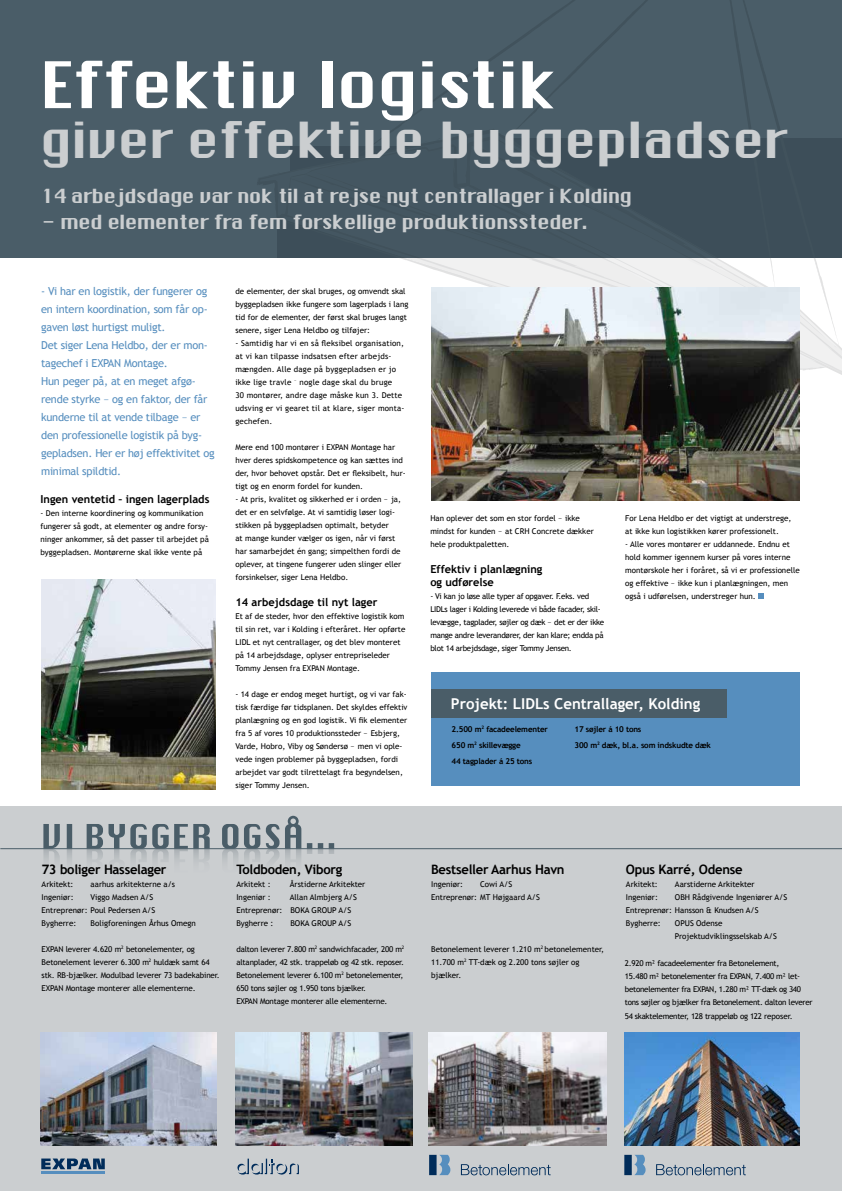
<style>
.page{position:relative;width:842px;height:1191px;background:#fff}
.page>*{position:absolute;margin:0;border:0;box-sizing:border-box;transform-origin:0 0}
.t1{font:62.5px "Chicago FLF";letter-spacing:-.02em;color:#fff}
.t2{font:48.5px "Chicago FLF";letter-spacing:-.02em;color:#cbced0}
.t3{font:19px "Chicago FLF";letter-spacing:-.04em;color:#cbced0}
.t4{font:19px "Chicago FLF";letter-spacing:-.04em;color:#cbced0;scale:1.5 1}
.t5{font:700 15px "Trebuchet MS";color:#fff}
.t6{font:700 13px "Trebuchet MS";letter-spacing:-.02em;color:#000}
.t7{font:11px/18px "Trebuchet MS";letter-spacing:-.02em;color:#568ebe}
.t8{font:700 11px/13px "Trebuchet MS";color:#000}
.t9{font:8px/13px "Trebuchet MS";color:#000}
.t10{font:8px/13px "Trebuchet MS";letter-spacing:-.03em;color:#000}
.t11{font:8px/13px "Trebuchet MS";letter-spacing:.02em;color:#000}
.t12{font:8px/13px "Trebuchet MS";letter-spacing:-.02em;color:#000}
.t13{font:700 8px/16px "Trebuchet MS";letter-spacing:-.02em;color:#000}
</style>
<div class="page">
<div style="left:0;top:0;width:842px;height:257px;background:#4a5d68"></div>
<svg style="left:256px;top:0;width:586px;height:381px"></svg>
<svg style="left:474px;top:139px;width:368px;height:228px;fill:#3d4e59"></svg>
<svg style="left:291px;top:146px;width:533px;height:222px;fill:#41525c"></svg>
<svg style="left:277px;top:215px;width:499px;height:161px"></svg>
<div style="left:0;top:806px;width:842px;height:385px;background:#cbced0"></div>
<img style="left:40px;top:1032px;width:177px;height:113px">
<img style="left:235px;top:1032px;width:177px;height:113px">
<img style="left:429px;top:1032px;width:178px;height:113px">
<img style="left:625px;top:1032px;width:174px;height:113px">
<hr style="left:41px;top:1171px;width:64px;height:3px;background:#568ebe">
<svg style="left:41px;top:1158px;width:64px;height:11px"></svg>
<svg style="left:461px;top:1164px;width:90px;height:11px"></svg>
<div style="left:429px;top:1154px;width:8px;height:21px;background:#002c5a"></div>
<svg style="left:439px;top:1154px;width:12px;height:21px"></svg>
<svg style="left:656px;top:1164px;width:90px;height:11px"></svg>
<div style="left:624px;top:1154px;width:8px;height:21px;background:#002c5a"></div>
<svg style="left:634px;top:1154px;width:12px;height:21px"></svg>
<svg style="left:43px;top:815px;width:291px;height:46px"></svg>
<hr style="left:0;top:848px;width:842px;height:1px;background:#4a5d68">
<svg style="left:758px;top:593px;width:6px;height:6px"></svg>
<div style="left:431px;top:672px;width:369px;height:113px;background:#568ebe"></div>
<div style="left:431px;top:689px;width:296px;height:28px;background:#4a5d68"></div>
<img style="left:42px;top:579px;width:174px;height:210px">
<img style="left:431px;top:288px;width:368px;height:212px">
<svg style="left:237px;top:1158px;width:62px;height:17px"></svg>
<h1 class="t1" style="left:40px;top:50px;width:521px">Effektiv logistik</h1>
<h2 class="t2" style="left:40px;top:113px;width:749px">giver effektive byggepladser</h2>
<h3 class="t3" style="left:42px;top:185px;width:592px">14 arbejdsdage var nok til at rejse nyt centrallager i Kolding</h3>
<h3 class="t4" style="left:42px;top:211px;width:366px">– med elementer fra fem forskellige produktionssteder.</h3>
<p class="t7" style="left:41px;top:282px;width:175px">- Vi har en logistik, der fungerer og en intern koordination, som får op&shy;gaven løst hurtigst muligt.<br>Det siger Lena Heldbo, der er mon&shy;tagechef i EXPAN Montage.<br>Hun peger på, at en meget afgø&shy;rende styrke – og en faktor, der får kunderne til at vende tilbage – er den professionelle logistik på byg&shy;gepladsen. Her er høj effektivitet og minimal spildtid.</p>
<h3 class="t8" style="left:41px;top:493px;width:170px">Ingen ventetid – ingen lagerplads</h3>
<p class="t9" style="left:41px;top:507px;width:170px">- Den interne koordinering og kommunikation fungerer så godt, at elementer og andre forsy&shy;ninger ankommer, så det passer til arbejdet på byggepladsen. Montørerne skal ikke vente på</p>
<p class="t9" style="left:235px;top:284px;width:175px">de elementer, der skal bruges, og omvendt skal byggepladsen ikke fungere som lagerplads i lang tid for de elementer, der først skal bruges langt senere, siger Lena Heldbo og tilføjer:</p>
<p class="t11" style="left:235px;top:336px;width:170px">- Samtidig har vi en så fleksibel organisation, at vi kan tilpasse indsatsen efter arbejds&shy;mængden. Alle dage på byggepladsen er jo ikke lige travle <sup>–</sup> nogle dage skal du bruge<br>30 montører, andre dage måske kun 3. Dette udsving er vi gearet til at klare, siger monta&shy;gechefen.</p>
<p class="t9" style="left:235px;top:440px;width:172px">Mere end 100 montører i EXPAN Montage har hver deres spidskompetence og kan sættes ind der, hvor behovet opstår. Det er fleksibelt, hur&shy;tigt og en enorm fordel for kunden.</p>
<p class="t9" style="left:235px;top:492px;width:167px">- At pris, kvalitet og sikkerhed er i orden – ja, det er en selvfølge. At vi samtidig løser logi&shy;stikken på byggepladsen optimalt, betyder<br>at mange kunder vælger os igen, når vi først har samarbejdet én gang; simpelthen fordi de oplever, at tingene fungerer uden slinger eller forsinkelser, siger Lena Heldbo.</p>
<h3 class="t8" style="left:235px;top:596px;width:143px">14 arbejdsdage til nyt lager</h3>
<p class="t9" style="left:235px;top:609px;width:172px">Et af de steder, hvor den effektive logistik kom til sin ret, var i Kolding i efteråret. Her opførte LIDL et nyt centrallager, og det blev monteret på 14 arbejdsdage, oplyser entrepriseleder Tommy Jensen fra EXPAN Montage.</p>
<p class="t9" style="left:235px;top:687px;width:174px">- 14 dage er endog meget hurtigt, og vi var fak&shy;tisk færdige før tidsplanen. Det skyldes effektiv planlægning og en god logistik. Vi fik elementer fra 5 af vores 10 produktionssteder – Esbjerg, Varde, Hobro, Viby og Søndersø – men vi ople&shy;vede ingen problemer på byggepladsen, fordi arbejdet var godt tilrettelagt fra begyndelsen, siger Tommy Jensen.</p>
<p class="t9" style="left:430px;top:511px;width:165px">Han oplever det som en stor fordel – ikke mindst for kunden – at CRH Concrete dækker hele produktpaletten.</p>
<h3 class="t8" style="left:430px;top:563px;width:114px">Effektiv i planlægning og udførelse</h3>
<p class="t10" style="left:430px;top:589px;width:175px">- Vi kan jo løse alle typer af opgaver. F.eks. ved LIDLs lager i Kolding leverede vi både facader, skil&shy;levægge, tagplader, søjler og dæk – det er der ikke mange andre leverandører, der kan klare; endda på blot 14 arbejdsdage, siger Tommy Jensen.</p>
<p class="t9" style="left:625px;top:511px;width:168px">For Lena Heldbo er det vigtigt at understrege, at ikke kun logistikken kører professionelt.</p>
<p class="t9" style="left:625px;top:537px;width:176px">- Alle vores montører er uddannede. Endnu et hold kommer igennem kurser på vores interne montørskole her i foråret, så vi er professionelle og effektive – ikke kun i planlægningen, men også i udførelsen, understreger hun.</p>
<h3 class="t5" style="left:451px;top:697px;width:251px">Projekt: LIDLs Centrallager, Kolding</h3>
<p class="t13" style="left:452px;top:721px;width:98px">2.500 m<sup>2</sup> facadeelementer<br>650 m<sup>2</sup> skillevægge<br>44 tagplader á 25 tons</p>
<p class="t13" style="left:574px;top:721px;width:138px">17 søjler á 10 tons<br>300 m<sup>2</sup> dæk, bl.a. som indskudte dæk</p>
<h3 class="t6" style="left:42px;top:863px;width:126px">73 boliger Hasselager</h3>
<p class="t9" style="left:42px;top:877px;width:33px">Arkitekt:</p>
<p class="t9" style="left:91px;top:877px;width:86px">aarhus arkitekterne a/s</p>
<p class="t9" style="left:42px;top:890px;width:34px">Ingeniør:</p>
<p class="t9" style="left:42px;top:890px;width:115px;text-indent:49px">Viggo Madsen A/S<br>Entreprenør: Poul Pedersen A/S<br>Bygherre:</p>
<p class="t9" style="left:91px;top:916px;width:107px">Boligforeningen Århus Omegn</p>
<p class="t9" style="left:42px;top:942px;width:180px">EXPAN leverer 4.620 m<sup>2</sup> betonelementer, og Betonelement leverer 6.300 m<sup>2</sup> huldæk samt 64 stk. RB-bjælker. Modulbad leverer 73 badekabiner.<br>EXPAN Montage monterer alle elementerne.</p>
<h3 class="t6" style="left:236px;top:863px;width:107px">Toldboden, Viborg</h3>
<p class="t9" style="left:236px;top:877px;width:36px">Arkitekt :</p>
<p class="t9" style="left:290px;top:877px;width:77px">Årstiderne Arkitekter</p>
<p class="t9" style="left:236px;top:890px;width:36px">Ingeniør :</p>
<p class="t9" style="left:236px;top:890px;width:122px;text-indent:53px">Allan Almbjerg A/S<br>Entreprenør: BOKA GROUP A/S<br>Bygherre :</p>
<p class="t9" style="left:290px;top:916px;width:62px">BOKA GROUP A/S</p>
<p class="t12" style="left:236px;top:942px;width:169px">dalton leverer 7.800 m<sup>2</sup> sandwichfacader, 200 m<sup>2 </sup>altanplader, 42 stk. trappeløb og 42 stk. reposer.<br>Betonelement leverer 6.100 m<sup>2</sup> betonelementer, 650 tons søjler og 1.950 tons bjælker.<br>EXPAN Montage monterer alle elementerne.</p>
<h3 class="t6" style="left:431px;top:863px;width:135px">Bestseller Aarhus Havn</h3>
<p class="t9" style="left:431px;top:877px;width:34px">Ingeniør:</p>
<p class="t9" style="left:431px;top:877px;width:110px;text-indent:49px">Cowi A/S<br>Entreprenør: MT Højgaard A/S</p>
<p class="t9" style="left:431px;top:942px;width:174px">Betonelement leverer 1.210 m<sup>2</sup> betonelementer,<br>11.700 m<sup>2</sup> TT-dæk og 2.200 tons søjler og bjælker.</p>
<h3 class="t6" style="left:626px;top:863px;width:118px">Opus Karré, Odense</h3>
<p class="t9" style="left:626px;top:877px;width:33px">Arkitekt:</p>
<p class="t9" style="left:675px;top:877px;width:81px">Aarstiderne Arkitekter</p>
<p class="t9" style="left:626px;top:890px;width:34px">Ingeniør:</p>
<p class="t9" style="left:626px;top:890px;width:163px;text-indent:49px">OBH Rådgivende Ingeniører A/S<br>Entreprenør: Hansson &amp; Knudsen A/S<br>Bygherre:</p>
<p class="t9" style="left:675px;top:916px;width:103px">OPUS Odense<br>Projektudviklingsselskab A/S</p>
<p class="t10" style="left:625px;top:957px;width:189px">2.920 m² facadeelementer fra Betonelement,<br>15.480 m² betonelementer fra EXPAN, 7.400 m² let&shy;betonelementer fra EXPAN, 1.280 m² TT-dæk og 340 tons søjler og bjælker fra Betonelement. dalton leverer 54 skaktelementer, 128 trappeløb og 122 reposer.</p>
</div>
